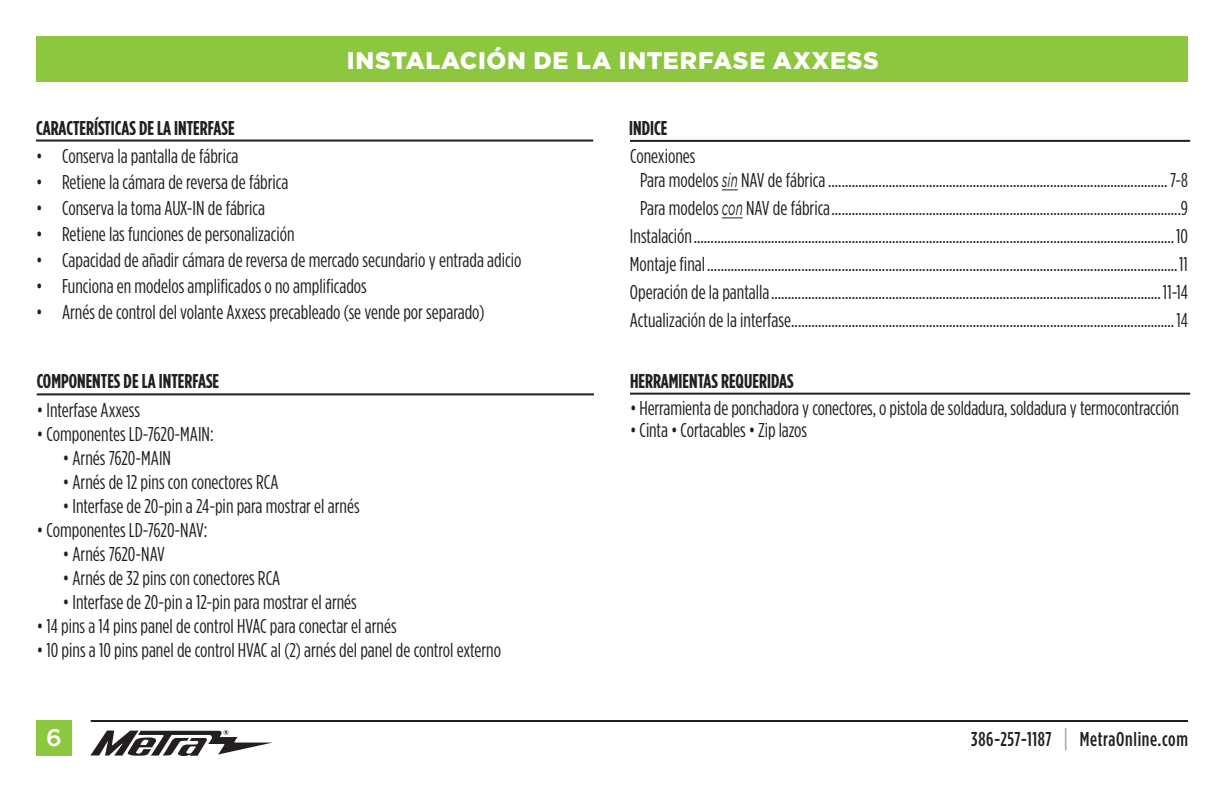
<style>
.page{position:relative;width:1224px;height:792px;background:#fff}
.page>*{position:absolute;margin:0;border:0;box-sizing:border-box;transform-origin:0 0}
.t1{font:900 24px "Gotham";letter-spacing:.03em;color:#fff}
.t2{font:500 24px "Gotham";color:#fff}
.t3{font:20px/28px "Gotham Condensed";color:#231f20}
.t4{font:700 20px "Gotham Condensed";color:#231f20}
.t5{font:500 20px "Gotham Condensed";letter-spacing:.03em;color:#231f20}
.s1{font-family:"Gotham";font-style:italic}
.s2{font-size:26px;color:#a7a9ac}
</style>
<div class="page">
<svg style="left:90px;top:730px;width:183px;height:26px"></svg>
<hr style="left:91px;top:720px;width:1097px;height:2px;background:#231f20">
<div style="left:36px;top:720px;width:36px;height:36px;background:#8dc73f"></div>
<div style="left:36px;top:36px;width:1152px;height:45px;background:#8dc73f"></div>
<hr style="left:36px;top:140px;width:557px;height:2px;background:#231f20">
<hr style="left:630px;top:393px;width:560px;height:2px;background:#231f20">
<hr style="left:37px;top:393px;width:557px;height:2px;background:#231f20">
<svg style="left:722px;top:190px;width:16px;height:1px"></svg>
<svg style="left:722px;top:218px;width:21px;height:1px"></svg>
<hr style="left:630px;top:140px;width:560px;height:2px;background:#231f20">
<p class="t4" style="left:36px;top:117px;width:200px">CARACTERÍSTICAS DE LA INTERFASE</p>
<p class="t1" style="left:347px;top:46px;width:534px">INSTALACIÓN DE LA INTERFASE AXXESS</p>
<p class="t4" style="left:629px;top:117px;width:40px">INDICE</p>
<p class="t3" style="left:36px;top:142px;width:204px">• Conserva la pantalla de fábrica</p>
<p class="t3" style="left:36px;top:168px;width:254px">• Retiene la cámara de reversa de fábrica</p>
<p class="t3" style="left:36px;top:194px;width:231px">• Conserva la toma AUX-IN de fábrica</p>
<p class="t3" style="left:36px;top:220px;width:260px">• Retiene las funciones de personalización</p>
<p class="t3" style="left:36px;top:246px;width:487px">• Capacidad de añadir cámara de reversa de mercado secundario y entrada adicio</p>
<p class="t3" style="left:36px;top:272px;width:332px">• Funciona en modelos amplificados o no amplificados</p>
<p class="t3" style="left:36px;top:298px;width:450px">• Arnés de control del volante Axxess precableado (se vende por separado)</p>
<p class="t4" style="left:37px;top:370px;width:184px">COMPONENTES DE LA INTERFASE</p>
<p class="t3" style="left:37px;top:395px;width:105px">• Interfase Axxess</p>
<p class="t3" style="left:37px;top:419px;width:178px">• Componentes LD-7620-MAIN:</p>
<p class="t3" style="left:63px;top:443px;width:110px">• Arnés 7620-MAIN</p>
<p class="t3" style="left:63px;top:467px;width:217px">• Arnés de 12 pins con conectores RCA</p>
<p class="t3" style="left:63px;top:491px;width:298px">• Interfase de 20-pin a 24-pin para mostrar el arnés</p>
<p class="t3" style="left:37px;top:515px;width:172px">• Componentes LD-7620-NAV:</p>
<p class="t3" style="left:63px;top:539px;width:104px">• Arnés 7620-NAV</p>
<p class="t3" style="left:63px;top:563px;width:219px">• Arnés de 32 pins con conectores RCA</p>
<p class="t3" style="left:63px;top:587px;width:296px">• Interfase de 20-pin a 12-pin para mostrar el arnés</p>
<p class="t3" style="left:37px;top:611px;width:361px">• 14 pins a 14 pins panel de control HVAC para conectar el arnés</p>
<p class="t3" style="left:37px;top:635px;width:466px">• 10 pins a 10 pins panel de control HVAC al (2) arnés del panel de control externo</p>
<p class="t3" style="left:640px;top:144px;width:550px;line-height:24px;text-indent:-10px">Conexiones<br>Para modelos <span class="s1">sin</span> NAV de fábrica.....................................................................................................7-8</p>
<p class="t3" style="left:630px;top:194px;width:560px;text-align:center">Para modelos <span class="s1">con</span> NAV de fábrica........................................................................................................9<br>Instalación...............................................................................................................................................10<br>Montaje final............................................................................................................................................11<br>Operación de la pantalla....................................................................................................................11-14<br>Actualización de la interfase.................................................................................................................. 14</p>
<p class="t4" style="left:630px;top:370px;width:165px">HERRAMIENTAS REQUERIDAS</p>
<p class="t3" style="left:630px;top:394px;width:550px">• Herramienta de ponchadora y conectores, o pistola de soldadura, soldadura y termocontracción</p>
<p class="t3" style="left:630px;top:416px;width:179px">• Cinta • Cortacables • Zip lazos</p>
<p class="t2" style="left:46px;top:724px;width:17px">6</p>
<p class="t5" style="left:971px;top:728px;width:218px">386-257-1187 <span class="s2">|</span> MetraOnline.com</p>
</div>
